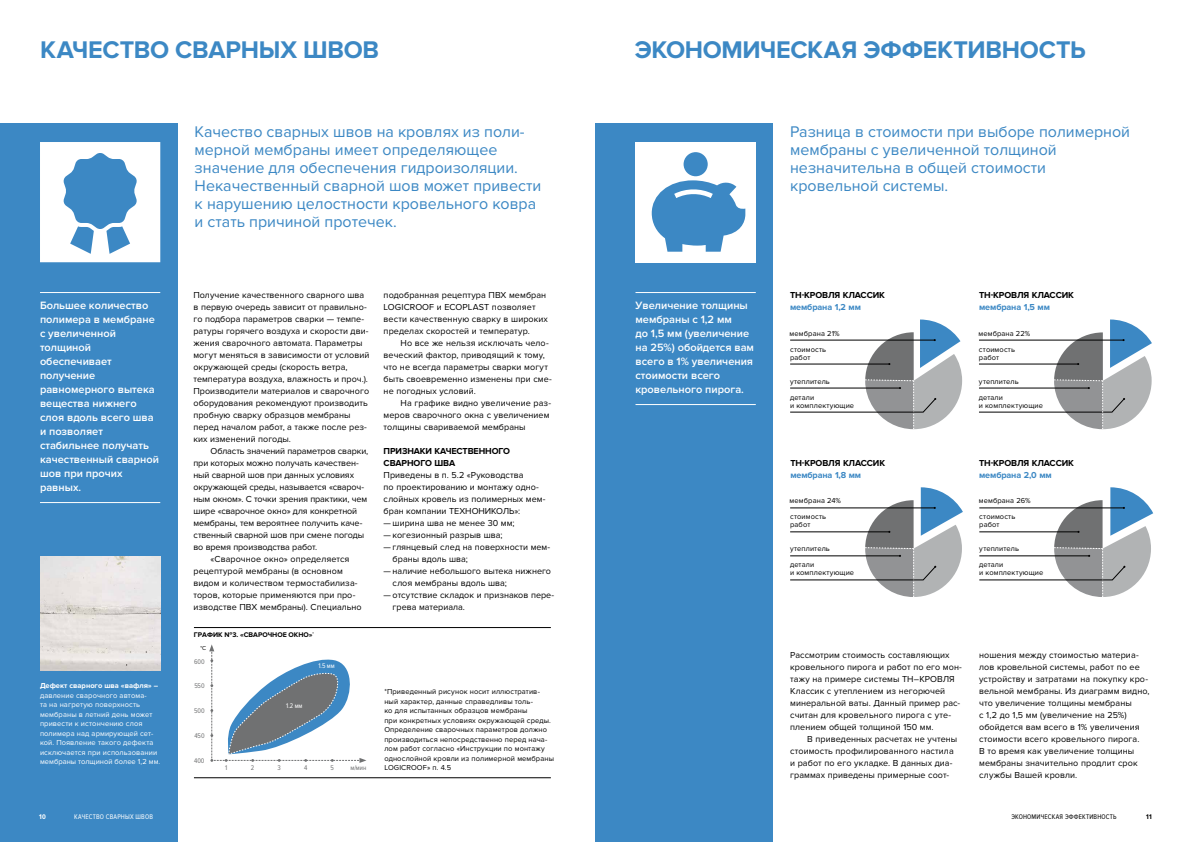
<style>
.page{position:relative;width:1191px;height:842px;background:#fff}
.page>*{position:absolute;margin:0;border:0;box-sizing:border-box;transform-origin:0 0}
.t1{font:700 25px "Proxima Nova";letter-spacing:-.015em;color:#3c88c4}
.t2{font:16px/18px "Proxima Nova";color:#3c88c4}
.t3{font:600 11px/14px "Proxima Nova";color:#fff}
.t4{font:9px/12px "Proxima Nova";letter-spacing:.005em;color:#000}
.t5{font:9px "Proxima Nova";letter-spacing:-.015em;color:#000}
.t6{font:700 9px/12px "Proxima Nova";letter-spacing:-.015em;color:#000}
.t7{font:700 9px "Proxima Nova";letter-spacing:-.015em;color:#3c88c4}
.t8{font:7.5px/16.1px "Proxima Nova";letter-spacing:.015em;color:#000}
.t9{font:7.5px/9.5px "Proxima Nova";letter-spacing:.015em;color:#fff}
.t10{font:700 7.5px "Proxima Nova";letter-spacing:-.005em;color:#fff}
.t11{font:7px "Proxima Nova Cond";letter-spacing:.025em;color:#fff}
.t12{font:7px "Proxima Nova Cond";letter-spacing:.025em;color:#000}
.t13{font:700 7px "Proxima Nova";color:#000}
.t14{font:7px "Proxima Nova Cond";letter-spacing:-.01em;color:#707172}
.t15{font:700 7px "Proxima Nova Cond";color:#fff}
.t16{font:700 7px "Proxima Nova Cond";color:#000}
.t17{font:5.9px "Proxima Nova";color:#000}
</style>
<div class="page">
<div style="left:595px;top:124px;width:178px;height:718px;background:#3c88c4"></div>
<svg style="left:790px;top:487px;width:173px;height:110px"></svg>
<hr style="left:194px;top:627px;width:357px;height:1px;background:#000">
<hr style="left:194px;top:777px;width:357px;height:1px;background:#000">
<div style="left:0;top:124px;width:177px;height:718px;background:#3c88c4"></div>
<img style="left:40px;top:556px;width:120px;height:114px">
<svg style="left:209px;top:644px;width:157px;height:119px"></svg>
<hr style="left:635px;top:292px;width:121px;height:1px;background:#fff">
<hr style="left:635px;top:404px;width:121px;height:1px;background:#fff">
<hr style="left:40px;top:292px;width:120px;height:1px;background:#fff">
<hr style="left:40px;top:502px;width:120px;height:1px;background:#fff">
<div style="left:635px;top:142px;width:121px;height:120px;background:#fff"></div>
<div style="left:683px;top:152px;width:24px;height:24px;background:#3c88c4;border-radius:50%"></div>
<svg style="left:652px;top:180px;width:93px;height:72px"></svg>
<svg style="left:40px;top:142px;width:120px;height:120px"></svg>
<svg style="left:790px;top:319px;width:172px;height:110px"></svg>
<svg style="left:979px;top:319px;width:173px;height:110px"></svg>
<svg style="left:979px;top:487px;width:174px;height:110px"></svg>
<h1 class="t1" style="left:40px;top:35px;width:340px">КАЧЕСТВО СВАРНЫХ ШВОВ</h1>
<h1 class="t1" style="left:635px;top:35px;width:452px">ЭКОНОМИЧЕСКАЯ ЭФФЕКТИВНОСТЬ</h1>
<p class="t3" style="left:40px;top:299px;width:120px">Большее количество полимера в мембране с увеличенной толщиной обеспечивает получение равномерного вытека вещества нижнего слоя вдоль всего шва и позволяет стабильнее получать качественный сварной шов при прочих равных.</p>
<p class="t10" style="left:40px;top:681px;width:120px">Дефект сварного шва «вафля» –</p>
<p class="t9" style="left:40px;top:690px;width:122px">давление сварочного автома-<br>та на нагретую поверхность мембраны в летний день может привести к истончению слоя полимера над армирующей сет&shy;кой. Появление такого дефекта исключается при использовании мембраны толщиной более 1,2 мм.</p>
<h2 class="t2" style="left:195px;top:123px;width:348px">Качество сварных швов на кровлях из поли&shy;мерной мембраны имеет определяющее значение для обеспечения гидроизоляции.<br>Некачественный сварной шов может привести к нарушению целостности кровельного ковра и стать причиной протечек.</h2>
<h2 class="t2" style="left:790px;top:123px;width:341px">Разница в стоимости при выборе полимерной мембраны с увеличенной толщиной незначительна в общей стоимости кровельной системы.</h2>
<p class="t4" style="left:193px;top:289px;width:177px">Получение качественного сварного шва в первую очередь зависит от правильно&shy;го подбора параметров сварки — темпе&shy;ратуры горячего воздуха и скорости дви&shy;жения сварочного автомата. Параметры могут меняться в зависимости от условий окружающей среды (скорость ветра, температура воздуха, влажность и проч.).<br>Производители материалов и сварочного оборудования рекомендуют производить пробную сварку образцов мембраны перед началом работ, а также после рез&shy;ких изменений погоды.</p>
<p class="t5" style="left:210px;top:446px;width:159px">Область значений параметров сварки,</p>
<p class="t5" style="left:193px;top:458px;width:167px">при которых можно получать качествен-</p>
<p class="t5" style="left:193px;top:470px;width:162px">ный сварной шов при данных условиях</p>
<p class="t5" style="left:193px;top:482px;width:172px">окружающей среды, называется «свароч-</p>
<p class="t5" style="left:193px;top:494px;width:175px">ным окном». С точки зрения практики, чем</p>
<p class="t4" style="left:193px;top:505px;width:165px">шире «сварочное окно» для конкретной</p>
<p class="t5" style="left:193px;top:518px;width:170px">мембраны, тем вероятнее получить каче-</p>
<p class="t5" style="left:193px;top:530px;width:172px">ственный сварной шов при смене погоды</p>
<p class="t5" style="left:193px;top:542px;width:125px">во время производства работ.</p>
<p class="t4" style="left:210px;top:553px;width:140px">«Сварочное окно» определяется</p>
<p class="t4" style="left:193px;top:565px;width:151px">рецептурой мембраны (в основном</p>
<p class="t4" style="left:193px;top:577px;width:166px">видом и количеством термостабилиза-</p>
<p class="t4" style="left:193px;top:589px;width:163px">торов, которые применяются при про-</p>
<p class="t4" style="left:193px;top:601px;width:170px">изводстве ПВХ мембраны). Специально</p>
<p class="t13" style="left:194px;top:631px;width:122px">ГРАФИК №3. «СВАРОЧНОЕ ОКНО»<sup>*</sup></p>
<p class="t17" style="left:200px;top:645px;width:7px">°C</p>
<p class="t14" style="left:194px;top:657px;width:12px">600</p>
<p class="t14" style="left:194px;top:682px;width:12px">550</p>
<p class="t14" style="left:194px;top:707px;width:12px">500</p>
<p class="t14" style="left:194px;top:732px;width:12px">450</p>
<p class="t14" style="left:194px;top:757px;width:12px">400</p>
<p class="t11" style="left:286px;top:702px;width:18px">1.2 мм</p>
<p class="t11" style="left:318px;top:662px;width:18px">1.5 мм</p>
<p class="t14" style="left:225px;top:763px;width:4px">1</p>
<p class="t14" style="left:251px;top:763px;width:5px">2</p>
<p class="t14" style="left:277px;top:763px;width:5px">3</p>
<p class="t14" style="left:304px;top:763px;width:5px">4</p>
<p class="t14" style="left:330px;top:763px;width:5px">5</p>
<p class="t14" style="left:350px;top:763px;width:17px">м/мин</p>
<p class="t4" style="left:384px;top:289px;width:166px">подобранная рецептура ПВХ мембран LOGICROOF и ECOPLAST позволяет вести качественную сварку в широких пределах скоростей и температур.</p>
<p class="t4" style="left:384px;top:337px;width:170px;text-indent:17px">Но все же нельзя исключать чело&shy;веческий фактор, приводящий к тому, что не всегда параметры сварки могут быть своевременно изменены при сме&shy;не погодных условий.</p>
<p class="t4" style="left:384px;top:397px;width:169px;text-indent:17px">На графике видно увеличение раз&shy;меров сварочного окна с увеличением толщины свариваемой мембраны</p>
<p class="t6" style="left:384px;top:445px;width:128px">ПРИЗНАКИ КАЧЕСТВЕННОГО<br>СВАРНОГО ШВА</p>
<p class="t4" style="left:384px;top:469px;width:163px">Приведены в п. 5.2 «Руководства<br>по проектированию и монтажу одно&shy;слойных кровель из полимерных мем&shy;бран компании ТЕХНОНИКОЛЬ»:</p>
<p class="t4" style="left:384px;top:517px;width:132px">— ширина шва не менее 30 мм;</p>
<p class="t4" style="left:384px;top:529px;width:120px">— когезионный разрыв шва;</p>
<p class="t4" style="left:393px;top:541px;width:159px;text-indent:-9px">— глянцевый след на поверхности мем&shy;браны вдоль шва;</p>
<p class="t4" style="left:393px;top:565px;width:160px;text-indent:-9px">— наличие небольшого вытека нижнего слоя мембраны вдоль шва;</p>
<p class="t4" style="left:393px;top:589px;width:163px;text-indent:-9px">— отсутствие складок и признаков пере&shy;грева материала.</p>
<p class="t8" style="left:384px;top:687px;width:171px;line-height:9.5px">*Приведенный рисунок носит иллюстратив&shy;ный характер, данные справедливы толь-<br>ко для испытанных образцов мембраны<br>при конкретных условиях окружающей среды.<br>Определение сварочных параметров должно производиться непосредственно перед нача&shy;лом работ согласно «Инструкции по монтажу однослойной кровли из полимерной мембраны LOGICROOF» п. 4.5</p>
<p class="t3" style="left:635px;top:299px;width:120px">Увеличение толщины мембраны с 1,2 мм<br>до 1,5 мм (увеличение на 25%) обойдется вам всего в 1% увеличения стоимости всего кровельного пирога.</p>
<p class="t6" style="left:790px;top:289px;width:96px">ТН-КРОВЛЯ КЛАССИК</p>
<p class="t7" style="left:790px;top:302px;width:72px">мембрана 1,2 мм</p>
<p class="t8" style="left:789px;top:325px;width:52px">мембрана 21% стоимость</p>
<p class="t8" style="left:790px;top:349px;width:22px">работ</p>
<p class="t8" style="left:790px;top:373px;width:41px">утеплитель детали</p>
<p class="t8" style="left:790px;top:397px;width:66px">и комплектующие</p>
<p class="t6" style="left:790px;top:457px;width:96px">ТН-КРОВЛЯ КЛАССИК</p>
<p class="t7" style="left:790px;top:470px;width:72px">мембрана 1,8 мм</p>
<p class="t8" style="left:789px;top:493px;width:53px">мембрана 24% стоимость</p>
<p class="t8" style="left:790px;top:517px;width:22px">работ</p>
<p class="t8" style="left:790px;top:541px;width:41px">утеплитель детали</p>
<p class="t8" style="left:790px;top:565px;width:66px">и комплектующие</p>
<p class="t6" style="left:979px;top:289px;width:96px">ТН-КРОВЛЯ КЛАССИК</p>
<p class="t7" style="left:979px;top:302px;width:72px">мембрана 1,5 мм</p>
<p class="t8" style="left:978px;top:325px;width:53px">мембрана 22% стоимость</p>
<p class="t8" style="left:979px;top:349px;width:22px">работ</p>
<p class="t8" style="left:978px;top:373px;width:41px">утеплитель детали</p>
<p class="t8" style="left:978px;top:397px;width:66px">и комплектующие</p>
<p class="t6" style="left:979px;top:457px;width:96px">ТН-КРОВЛЯ КЛАССИК</p>
<p class="t7" style="left:979px;top:470px;width:74px">мембрана 2,0 мм</p>
<p class="t8" style="left:978px;top:493px;width:53px">мембрана 26% стоимость</p>
<p class="t8" style="left:979px;top:517px;width:22px">работ</p>
<p class="t8" style="left:979px;top:541px;width:41px">утеплитель детали</p>
<p class="t8" style="left:979px;top:565px;width:66px">и комплектующие</p>
<p class="t4" style="left:790px;top:649px;width:173px">Рассмотрим стоимость составляющих кровельного пирога и работ по его мон&shy;тажу на примере системы ТН–КРОВЛЯ Классик с утеплением из негорючей минеральной ваты. Данный пример рас&shy;считан для кровельного пирога с уте&shy;плением общей толщиной 150 мм.</p>
<p class="t4" style="left:790px;top:733px;width:169px;text-indent:17px">В приведенных расчетах не учтены стоимость профилированного настила и работ по его укладке. В данных диа&shy;граммах приведены примерные соот-</p>
<p class="t4" style="left:979px;top:649px;width:172px">ношения между стоимостью материа&shy;лов кровельной системы, работ по ее устройству и затратами на покупку кро&shy;вельной мембраны. Из диаграмм видно, что увеличение толщины мембраны<br>с 1,2 до 1,5 мм (увеличение на 25%) обойдется вам всего в 1% увеличения стоимости всего кровельного пирога.<br>В то время как увеличение толщины мембраны значительно продлит срок службы Вашей кровли.</p>
<p class="t11" style="left:74px;top:813px;width:80px">КАЧЕСТВО СВАРНЫХ ШВОВ</p>
<p class="t12" style="left:1011px;top:813px;width:107px">ЭКОНОМИЧЕСКАЯ ЭФФЕКТИВНОСТЬ</p>
<p class="t15" style="left:39px;top:813px;width:8px">10</p>
<p class="t16" style="left:1146px;top:813px;width:7px">11</p>
</div>
